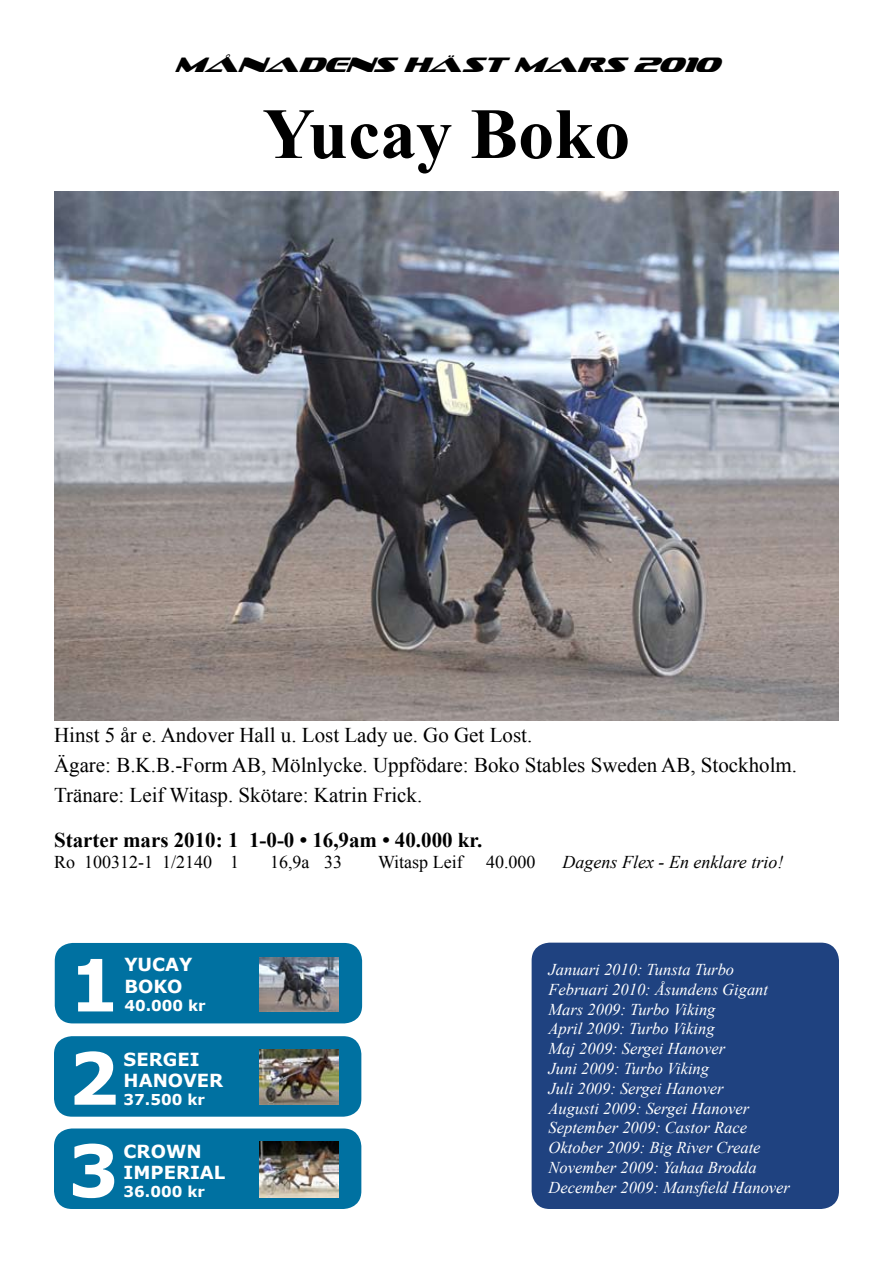
<style>
.page{position:relative;width:893px;height:1263px;background:#fff}
.page>*{position:absolute;margin:0;border:0;box-sizing:border-box;transform-origin:0 0}
.t1{font:700 72px "Times New Roman";color:#000}
.t2{font:700 72px/92.7px "Verdana";color:#fff;text-align:justify}
.t3{font:21px/30px "Times New Roman";color:#000}
.t4{font:700 21px "Times New Roman";color:#000}
.t5{font:italic 21px "Sofachrome";color:#000}
.t6{font:18px "Times New Roman";color:#000}
.t7{font:700 18px/21.6px "Verdana";color:#fff}
.t8{font:italic 18px "Times New Roman";color:#000}
.t9{font:italic 16.5px/19.8px "Times New Roman";color:#fff}
.t10{font:700 15px "Verdana";color:#fff}
</style>
<div class="page">
<div style="left:55px;top:943px;width:307px;height:80px;background:#0071a1;border-radius:18px"></div>
<div style="left:532px;top:943px;width:307px;height:266px;background:#1f4280;border-radius:18px"></div>
<div style="left:54px;top:1036px;width:307px;height:81px;background:#0071a1;border-radius:18px"></div>
<div style="left:54px;top:1128px;width:307px;height:81px;background:#0071a1;border-radius:18px"></div>
<img style="left:54px;top:191px;width:785px;height:529px">
<img style="left:260px;top:957px;width:78px;height:54px">
<img style="left:260px;top:1050px;width:78px;height:54px">
<img style="left:260px;top:1141px;width:78px;height:56px">
<p class="t5" style="left:174px;top:54px;width:546px">MÅNADENS HÄST MARS 2010</p>
<h1 class="t1" style="left:263px;top:84px;width:369px">Yucay Boko</h1>
<p class="t3" style="left:54px;top:719px;width:745px">Hinst 5 år e. Andover Hall u. Lost Lady ue. Go Get Lost.<br>Ägare: B.K.B.-Form AB, Mölnlycke. Uppfödare: Boko Stables Sweden AB, Stockholm.<br>Tränare: Leif Witasp. Skötare: Katrin Frick.</p>
<p class="t4" style="left:54px;top:825px;width:430px">Starter mars 2010: 1 1-0-0 • 16,9am • 40.000 kr.</p>
<p class="t6" style="left:54px;top:850px;width:187px">Ro 100312-1 1/2140 1</p>
<p class="t6" style="left:270px;top:850px;width:73px">16,9a 33</p>
<p class="t6" style="left:378px;top:850px;width:86px">Witasp Leif</p>
<p class="t6" style="left:486px;top:850px;width:51px">40.000</p>
<p class="t8" style="left:562px;top:850px;width:222px">Dagens Flex - En enklare trio!</p>
<h1 class="t2" style="left:68px;top:937px;width:53px">1<br>2<br>3</h1>
<p class="t7" style="left:124px;top:953px;width:70px">YUCAY<br>BOKO</p>
<p class="t10" style="left:124px;top:995px;width:83px">40.000 kr</p>
<p class="t7" style="left:124px;top:1048px;width:101px">SERGEI<br>HANOVER</p>
<p class="t10" style="left:124px;top:1089px;width:83px">37.500 kr</p>
<p class="t7" style="left:124px;top:1140px;width:103px">CROWN<br>IMPERIAL</p>
<p class="t10" style="left:124px;top:1181px;width:83px">36.000 kr</p>
<p class="t9" style="left:549px;top:959px;width:243px">Januari 2010: Tunsta Turbo<br>Februari 2010: Åsundens Gigant<br>Mars 2009: Turbo Viking<br>April 2009: Turbo Viking<br>Maj 2009: Sergei Hanover<br>Juni 2009: Turbo Viking<br>Juli 2009: Sergei Hanover<br>Augusti 2009: Sergei Hanover<br>September 2009: Castor Race<br>Oktober 2009: Big River Create<br>November 2009: Yahaa Brodda<br>December 2009: Mansfield Hanover</p>
</div>
